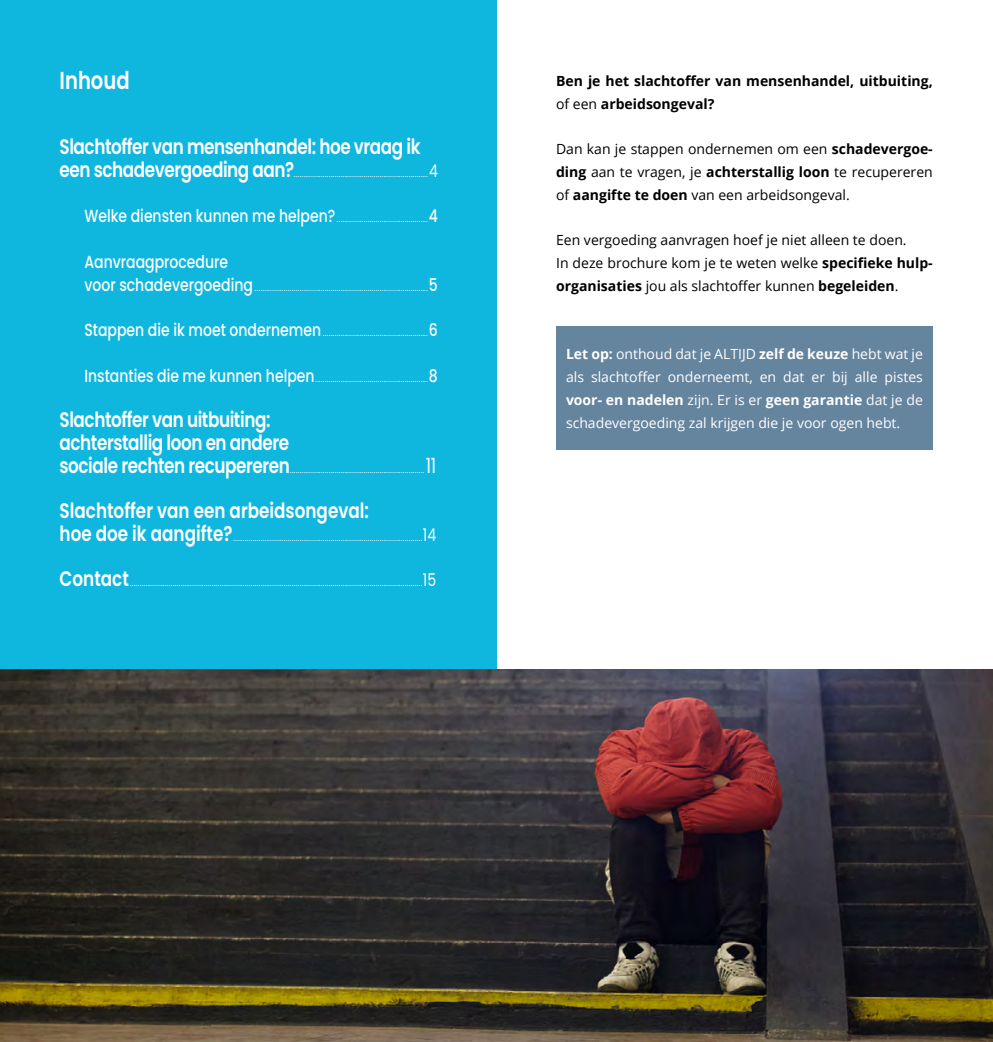
<style>
.page{position:relative;width:993px;height:1042px;background:#fff}
.page>*{position:absolute;margin:0;border:0;box-sizing:border-box;transform-origin:0 0}
.t1{font:600 24.5px "Poppins";color:#fff;scale:.8 1}
.t2{font:100 21px/22.8px "Poppins";color:#fff;scale:.8 1}
.t3{font:600 21px "Poppins";letter-spacing:-.025em;color:#fff;scale:.8 1}
.t4{font:500 17.5px "Poppins";color:#fff;scale:.8 1}
.t5{font:14px/22.8px "Open Sans";color:#000;text-align:justify}
.t6{font:14px/22.8px "Open Sans";color:#fff;text-align:justify}
.t7{font:700 14px/22.8px "Open Sans";color:#000}
.s1{font-weight:600}
.s2{font-weight:400;font-size:17.5px}
.s3{font-weight:500;font-size:17.5px}
.s4{font-weight:400}
.s5{font-weight:700}
</style>
<div class="page">
<div style="left:0;top:0;width:496px;height:1042px;background:#0fb7df"></div>
<div style="left:556px;top:327px;width:376px;height:123px;background:#65849e"></div>
<img style="left:0;top:670px;width:992px;height:372px">
<p class="t1" style="left:60px;top:66px;width:89px">Inhoud</p>
<p class="t2" style="left:60px;top:135px;width:474px"><span class="s1">Slachtoffer van mensenhandel: hoe vraag ik een schadevergoeding aan?</span>.....................................................................<span class="s2">4</span></p>
<p class="t2" style="left:84px;top:204px;width:443px"><span class="s3">Welke diensten kunnen me helpen?</span>...............................................<span class="s3">4</span></p>
<p class="t4" style="left:84px;top:251px;width:181px">Aanvraagprocedure</p>
<p class="t2" style="left:84px;top:272px;width:443px"><span class="s3">voor schadevergoeding</span>.........................................................................................<span class="s3">5</span></p>
<p class="t2" style="left:84px;top:317px;width:443px"><span class="s3">Stappen die ik moet ondernemen</span>......................................................<span class="s3">6</span></p>
<p class="t2" style="left:84px;top:363px;width:443px"><span class="s3">Instanties die me kunnen helpen</span>..........................................................<span class="s3">8</span></p>
<p class="t3" style="left:60px;top:407px;width:265px">Slachtoffer van uitbuiting:</p>
<p class="t2" style="left:60px;top:431px;width:472px"><span class="s1">achterstallig loon en andere<br>sociale rechten recupereren</span>.....................................................................<span class="s4">11</span></p>
<p class="t2" style="left:60px;top:499px;width:472px"><span class="s1">Slachtoffer van een arbeidsongeval:<br>hoe doe ik aangifte?</span>.................................................................................................<span class="s2">14</span></p>
<p class="t2" style="left:60px;top:568px;width:472px"><span class="s1">Contact</span>.....................................................................................................................................................<span class="s2">15</span></p>
<p class="t7" style="left:556px;top:69px;width:378px">Ben je het slachtoffer van mensenhandel, uitbuiting, <span class="s4">of een</span> arbeidsongeval?</p>
<p class="t5" style="left:556px;top:137px;width:378px">Dan kan je stappen ondernemen om een <span class="s5">schadevergoe&shy;ding</span> aan te vragen, je <span class="s5">achterstallig loon</span> te recupereren of <span class="s5">aangifte te doen</span> van een arbeidsongeval.</p>
<p class="t5" style="left:556px;top:228px;width:378px;text-align:left">Een vergoeding aanvragen hoef je niet alleen te doen.<br>In deze brochure kom je te weten welke <span class="s5">specifieke hulp&shy;organisaties</span> jou als slachtoffer kunnen <span class="s5">begeleiden</span>.</p>
<p class="t6" style="left:566px;top:343px;width:358px"><span class="s5">Let op:</span> onthoud dat je ALTIJD <span class="s5">zelf de keuze</span> hebt wat je als slachtoffer onderneemt, en dat er bij alle pistes <span class="s5">voor- en nadelen</span> zijn. Er is er <span class="s5">geen garantie</span> dat je de schadevergoeding zal krijgen die je voor ogen hebt.</p>
</div>
